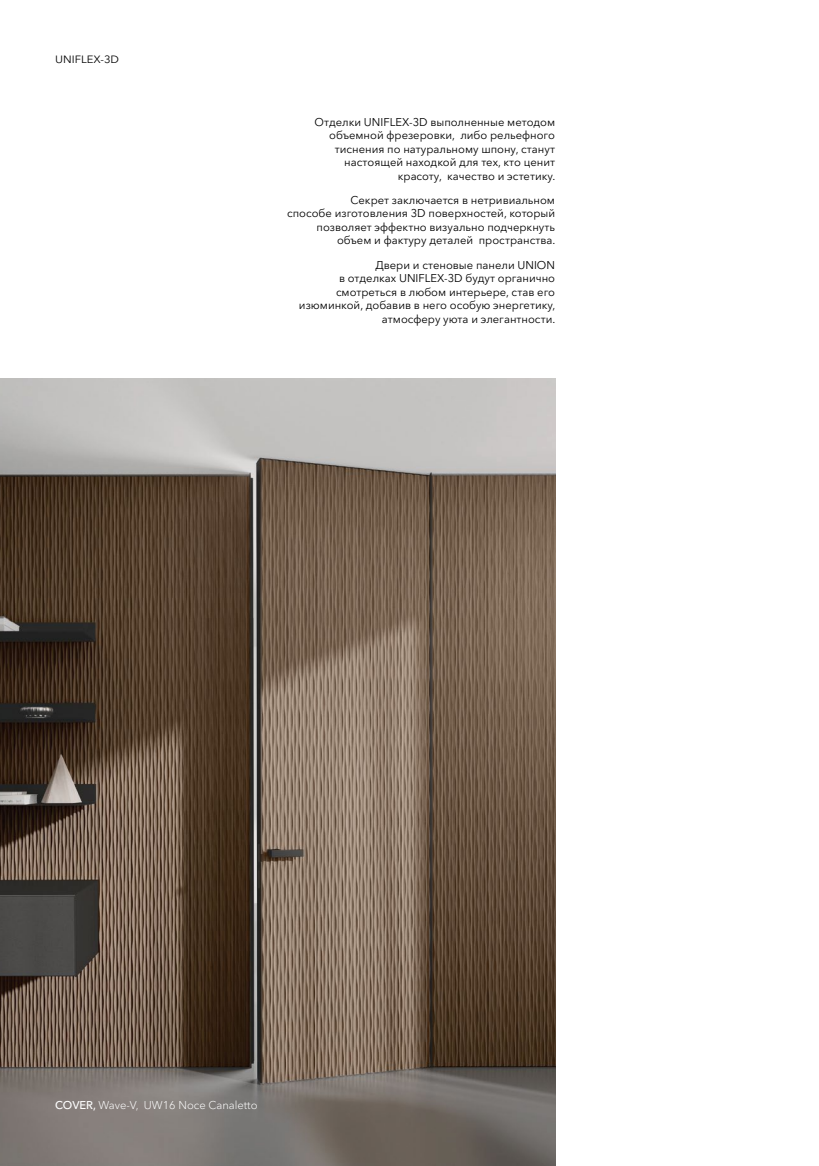
<style>
.page{position:relative;width:819px;height:1166px;background:#fff}
.page>*{position:absolute;margin:0;border:0;box-sizing:border-box;transform-origin:0 0}
.t1{font:11.2px/13.5px "Avenir Next Cyr";color:#000;text-align:right}
.t2{font:300 11.2px "Avenir Next Cyr";color:#fff}
.t3{font:10.5px "Avenir Next Cyr";color:#030303;scale:1.07 1}
.s1{font-weight:500}
</style>
<div class="page">
<img style="left:0;top:378px;width:555px;height:788px">
<p class="t3" style="left:55px;top:53px;width:61px">UNIFLEX-3D</p>
<p class="t1" style="left:314px;top:115px;width:242px">Отделки UNIFLEX-3D выполненные методом объемной фрезеровки, либо рельефного тиснения по натуральному шпону, станут настоящей находкой для тех, кто ценит красоту, качество и эстетику.</p>
<p class="t1" style="left:287px;top:193px;width:270px">Секрет заключается в нетривиальном<br>способе изготовления 3D поверхностей, который позволяет эффектно визуально подчеркнуть объем и фактуру деталей пространства.</p>
<p class="t1" style="left:299px;top:258px;width:258px">Двери и стеновые панели UNION<br>в отделках UNIFLEX-3D будут органично смотреться в любом интерьере, став его изюминкой, добавив в него особую энергетику, атмосферу уюта и элегантности.</p>
<p class="t2" style="left:55px;top:1099px;width:204px"><span class="s1">COVER,</span> Wave-V, UW16 Noce Canaletto</p>
</div>
